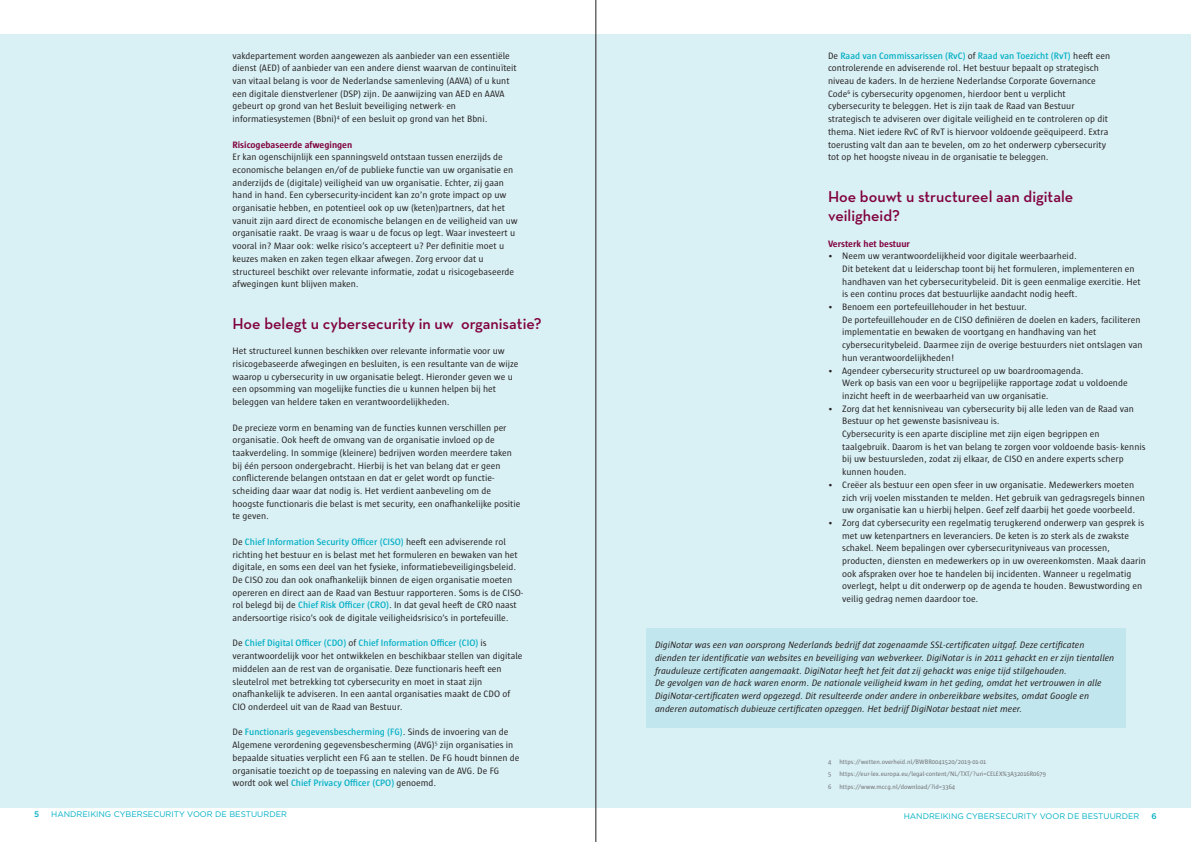
<style>
.page{position:relative;width:1191px;height:842px;background:#fff}
.page>*{position:absolute;margin:0;border:0;box-sizing:border-box;transform-origin:0 0}
.t1{font:600 16px "Neutraface Text";color:#80013f}
.t2{font:9.5px/12.7px "Sun";color:#231f20}
.t3{font:italic 9.5px/12.7px "Sun";color:#231f20}
.t4{font:700 9.5px "Sun";color:#80013f}
.t5{font:8.1px "Gotham";color:#00b0c5}
.t6{font:500 8.1px "Gotham";color:#00b0c5}
.t7{font:6.5px "Sun";color:#6c6d70}
.s1{font-weight:600;color:#00b0c5}
</style>
<div class="page">
<div style="left:0;top:34px;width:1191px;height:774px;background:#d9f0f4"></div>
<div style="left:646px;top:628px;width:479px;height:99px;background:#c2e6ed"></div>
<hr style="left:595px;top:0;width:1px;height:842px;background:#231f20">
<p class="t2" style="left:232px;top:50px;width:286px">vakdepartement worden aangewezen als aanbieder van een essentiële dienst (AED) of aanbieder van een andere dienst waarvan de continuïteit van vitaal belang is voor de Nederlandse samenleving (AAVA) of u kunt een digitale dienstverlener (DSP) zijn. De aanwijzing van AED en AAVA gebeurt op grond van het Besluit beveiliging netwerk- en informatiesystemen (Bbni)<sup>4</sup> of een besluit op grond van het Bbni.</p>
<p class="t4" style="left:232px;top:141px;width:121px">Risicogebaseerde afwegingen</p>
<p class="t2" style="left:232px;top:151px;width:287px">Er kan ogenschijnlijk een spanningsveld ontstaan tussen enerzijds de economische belangen en/of de publieke functie van uw organisatie en anderzijds de (digitale) veiligheid van uw organisatie. Echter, zij gaan hand in hand. Een cybersecurity-incident kan zo’n grote impact op uw organisatie hebben, en potentieel ook op uw (keten)partners, dat het vanuit zijn aard direct de economische belangen en de veiligheid van uw organisatie raakt. De vraag is waar u de focus op legt. Waar investeert u vooral in? Maar ook: welke risico’s accepteert u? Per definitie moet u keuzes maken en zaken tegen elkaar afwegen. Zorg ervoor dat u structureel beschikt over relevante informatie, zodat u risicogebaseerde afwegingen kunt blijven maken.</p>
<p class="t1" style="left:232px;top:318px;width:311px">Hoe belegt u cybersecurity in uw organisatie?</p>
<p class="t2" style="left:232px;top:345px;width:287px">Het structureel kunnen beschikken over relevante informatie voor uw risicogebaseerde afwegingen en besluiten, is een resultante van de wijze waarop u cybersecurity in uw organisatie belegt. Hieronder geven we u een opsomming van mogelijke functies die u kunnen helpen bij het beleggen van heldere taken en verantwoordelijkheden.</p>
<p class="t2" style="left:232px;top:422px;width:289px">De precieze vorm en benaming van de functies kunnen verschillen per organisatie. Ook heeft de omvang van de organisatie invloed op de taakverdeling. In sommige (kleinere) bedrijven worden meerdere taken bij één persoon ondergebracht. Hierbij is het van belang dat er geen conflicterende belangen ontstaan en dat er gelet wordt op functie - scheiding daar waar dat nodig is. Het verdient aanbeveling om de hoogste functionaris die belast is met security, een onafhankelijke positie te geven.</p>
<p class="t2" style="left:232px;top:536px;width:292px">De <span class="s1">Chief Information Security Officer (CISO)</span> heeft een adviserende rol richting het bestuur en is belast met het formuleren en bewaken van het digitale, en soms een deel van het fysieke, informatiebeveiligingsbeleid.<br>De CISO zou dan ook onafhankelijk binnen de eigen organisatie moeten opereren en direct aan de Raad van Bestuur rapporteren. Soms is de CISO&shy;rol belegd bij de <span class="s1">Chief Risk Officer (CRO)</span>. In dat geval heeft de CRO naast andersoortige risico’s ook de digitale veiligheidsrisico’s in portefeuille.</p>
<p class="t2" style="left:232px;top:638px;width:291px">De <span class="s1">Chief Digital Officer (CDO)</span> of <span class="s1">Chief Information Officer (CIO)</span> is verantwoordelijk voor het ontwikkelen en beschikbaar stellen van digitale middelen aan de rest van de organisatie. Deze functionaris heeft een sleutelrol met betrekking tot cybersecurity en moet in staat zijn onafhankelijk te adviseren. In een aantal organisaties maakt de CDO of CIO onderdeel uit van de Raad van Bestuur.</p>
<p class="t2" style="left:232px;top:726px;width:288px">De <span class="s1">Functionaris gegevensbescherming (FG)</span>. Sinds de invoering van de Algemene verordening gegevensbescherming (AVG)<sup>5</sup> zijn organisaties in bepaalde situaties verplicht een FG aan te stellen. De FG houdt binnen de organisatie toezicht op de toepassing en naleving van de AVG. De FG wordt ook wel <span class="s1">Chief Privacy Officer (CPO)</span> genoemd.</p>
<p class="t2" style="left:828px;top:50px;width:284px">De <span class="s1">Raad van Commissarissen (RvC)</span> of <span class="s1">Raad van Toezicht (RvT)</span> heeft een controlerende en adviserende rol. Het bestuur bepaalt op strategisch niveau de kaders. In de herziene Nederlandse Corporate Governance Code<sup>6</sup> is cybersecurity opgenomen, hierdoor bent u verplicht cybersecurity te beleggen. Het is zijn taak de Raad van Bestuur strategisch te adviseren over digitale veiligheid en te controleren op dit thema. Niet iedere RvC of RvT is hiervoor voldoende geëquipeerd. Extra toerusting valt dan aan te bevelen, om zo het onderwerp cybersecurity tot op het hoogste niveau in de organisatie te beleggen.</p>
<p class="t1" style="left:828px;top:191px;width:247px">Hoe bouwt u structureel aan digitale</p>
<p class="t1" style="left:828px;top:210px;width:73px">veiligheid?</p>
<p class="t4" style="left:828px;top:240px;width:83px">Versterk het bestuur</p>
<p class="t2" style="left:828px;top:250px;width:250px">• Neem uw verantwoordelijkheid voor digitale weerbaarheid.</p>
<p class="t2" style="left:842px;top:263px;width:300px">Dit betekent dat u leiderschap toont bij het formuleren, implementeren en handhaven van het cybersecuritybeleid. Dit is geen eenmalige exercitie. Het is een continu proces dat bestuurlijke aandacht nodig heeft.</p>
<p class="t2" style="left:828px;top:301px;width:200px">• Benoem een portefeuillehouder in het bestuur.</p>
<p class="t2" style="left:842px;top:314px;width:302px">De portefeuillehouder en de CISO definiëren de doelen en kaders, faciliteren implementatie en bewaken de voortgang en handhaving van het cybersecuritybeleid. Daarmee zijn de overige bestuurders niet ontslagen van hun verantwoordelijkheden!</p>
<p class="t2" style="left:828px;top:365px;width:257px">• Agendeer cybersecurity structureel op uw boardroomagenda.</p>
<p class="t2" style="left:842px;top:377px;width:287px">Werk op basis van een voor u begrijpelijke rapportage zodat u voldoende inzicht heeft in de weerbaarheid van uw organisatie.</p>
<p class="t2" style="left:842px;top:403px;width:293px;text-indent:-14px">• Zorg dat het kennisniveau van cybersecurity bij alle leden van de Raad van<br>Bestuur op het gewenste basisniveau is.</p>
<p class="t2" style="left:842px;top:428px;width:305px">Cybersecurity is een aparte discipline met zijn eigen begrippen en taalgebruik. Daarom is het van belang te zorgen voor voldoende basis- kennis bij uw bestuursleden, zodat zij elkaar, de CISO en andere experts scherp kunnen houden.</p>
<p class="t2" style="left:842px;top:479px;width:304px;text-indent:-14px">• Creëer als bestuur een open sfeer in uw organisatie. Medewerkers moeten zich vrij voelen misstanden te melden. Het gebruik van gedragsregels binnen uw organisatie kan u hierbij helpen. Geef zelf daarbij het goede voorbeeld.</p>
<p class="t2" style="left:842px;top:517px;width:305px;text-indent:-14px">• Zorg dat cybersecurity een regelmatig terugkerend onderwerp van gesprek is met uw ketenpartners en leveranciers. De keten is zo sterk als de zwakste schakel. Neem bepalingen over cybersecurityniveaus van processen, producten, diensten en medewerkers op in uw overeenkomsten. Maak daarin ook afspraken over hoe te handelen bij incidenten. Wanneer u regelmatig overlegt, helpt u dit onderwerp op de agenda te houden. Bewustwording en veilig gedrag nemen daardoor toe.</p>
<p class="t3" style="left:655px;top:639px;width:461px">DigiNotar was een van oorsprong Nederlands bedrijf dat zogenaamde SSL-certificaten uitgaf. Deze certificaten dienden ter identificatie van websites en beveiliging van webverkeer. DigiNotar is in 2011 gehackt en er zijn tientallen frauduleuze certificaten aangemaakt. DigiNotar heeft het feit dat zij gehackt was enige tijd stilgehouden.</p>
<p class="t3" style="left:655px;top:677px;width:448px">De gevolgen van de hack waren enorm. De nationale veiligheid kwam in het geding, omdat het vertrouwen in alle<br>DigiNotar-certificaten werd opgezegd. Dit resulteerde onder andere in onbereikbare websites, omdat Google en anderen automatisch dubieuze certificaten opzeggen. Het bedrijf DigiNotar bestaat niet meer.</p>
<p class="t7" style="left:828px;top:759px;width:160px">4 https://wetten.overheid.nl/BWBR0041520/2019-01-01</p>
<p class="t7" style="left:828px;top:772px;width:220px">5 https://eur-lex.europa.eu/legal-content/NL/TXT/?uri=CELEX%3A32016R0679</p>
<p class="t7" style="left:828px;top:784px;width:129px">6 https://www.mccg.nl/download/?id=3364</p>
<p class="t6" style="left:34px;top:811px;width:7px">5</p>
<p class="t5" style="left:51px;top:812px;width:237px">HANDREIKING CYBERSECURITY VOOR DE BESTUURDER</p>
<p class="t5" style="left:903px;top:813px;width:237px">HANDREIKING CYBERSECURITY VOOR DE BESTUURDER</p>
<p class="t6" style="left:1151px;top:812px;width:7px">6</p>
</div>
